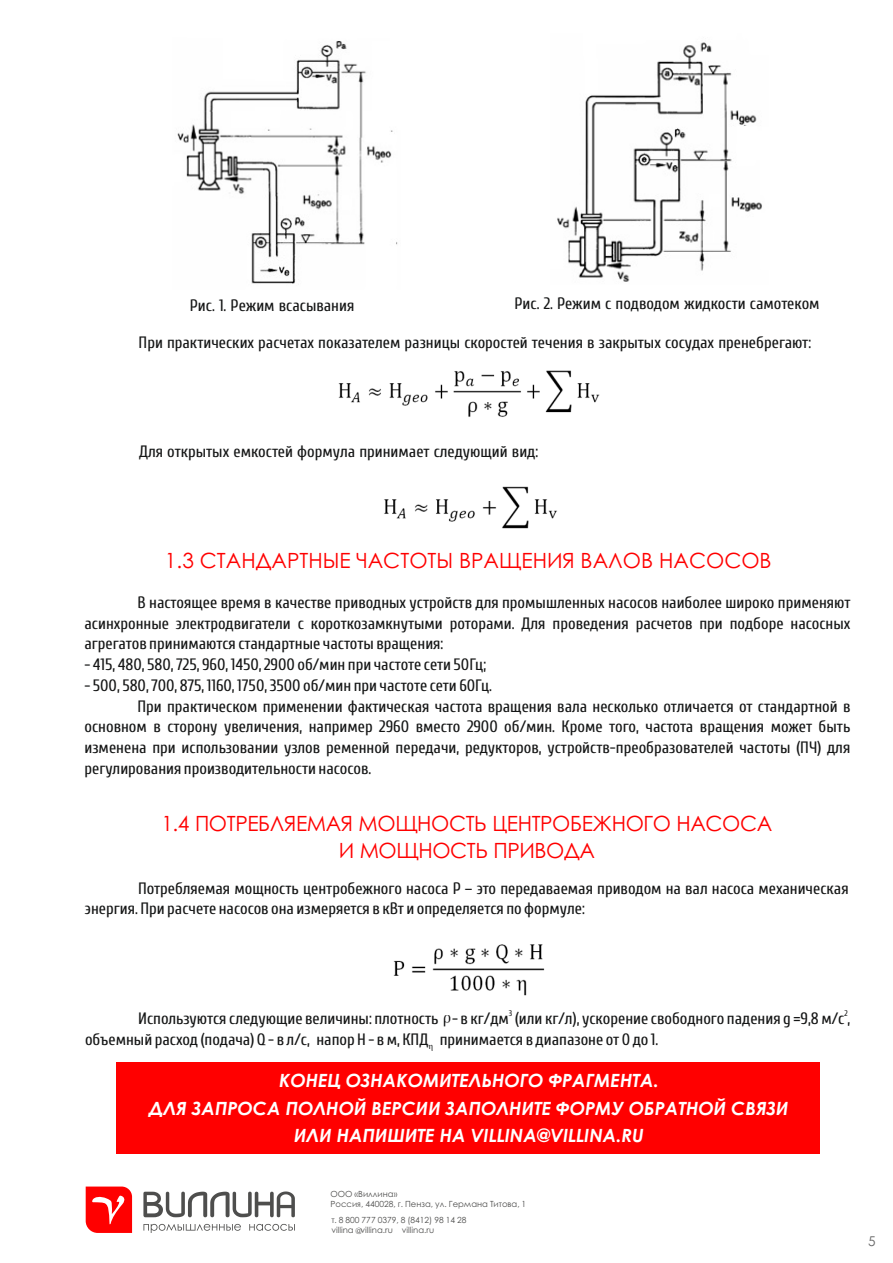
<style>
.page{position:relative;width:893px;height:1263px;background:#fff}
.page>*{position:absolute;margin:0;border:0;box-sizing:border-box;transform-origin:0 0}
.t1{font:21px/26.4px "Century Gothic";letter-spacing:-.02em;color:#f00;text-align:center}
.t2{font:21px "Century Gothic";color:#f00}
.t3{font:italic 700 18.3px/27.5px "Century Gothic";color:#fff;text-align:center}
.t4{font:16.5px/20.7px "Cuprum";color:#151616}
.t5{font:13.5px "Century Gothic";color:#676767}
.t6{font:9px "Times New Roman";color:#151616}
.t7{font:8.4px/10.1px "Century Gothic";color:#4e4e4d}
.t8{font:8.25px "Cuprum";color:#151616}
</style>
<div class="page">
<img style="left:177px;top:41px;width:221px;height:243px">
<img style="left:557px;top:42px;width:205px;height:240px">
<img style="left:338px;top:370px;width:262px;height:47px">
<img style="left:384px;top:486px;width:173px;height:43px">
<img style="left:393px;top:944px;width:151px;height:52px">
<svg style="left:443px;top:1015px;width:8px;height:12px"></svg>
<svg style="left:143px;top:1224px;width:152px;height:9px"></svg>
<svg style="left:143px;top:1191px;width:152px;height:26px"></svg>
<svg style="left:86px;top:1186px;width:46px;height:47px;background:#ff2525"></svg>
<div style="left:116px;top:1062px;width:703px;height:91px;background:#f00"></div>
<p class="t4" style="left:190px;top:295px;width:166px">Рис. 1. Режим всасывания</p>
<p class="t4" style="left:514px;top:293px;width:307px">Рис. 2. Режим с подводом жидкости самотеком</p>
<p class="t4" style="left:139px;top:332px;width:674px">При практических расчетах показателем разницы скоростей течения в закрытых сосудах пренебрегают:</p>
<p class="t4" style="left:139px;top:441px;width:401px">Для открытых емкостей формула принимает следующий вид:</p>
<p class="t2" style="left:165px;top:553px;width:608px">1.3 СТАНДАРТНЫЕ ЧАСТОТЫ ВРАЩЕНИЯ ВАЛОВ НАСОСОВ</p>
<p class="t4" style="left:84px;top:592px;width:767px;text-align:justify;text-indent:53px">В настоящее время в качестве приводных устройств для промышленных насосов наиболее широко применяют асинхронные электродвигатели с короткозамкнутыми роторами. Для проведения расчетов при подборе насосных агрегатов принимаются стандартные частоты вращения:</p>
<p class="t4" style="left:84px;top:654px;width:403px">- 415, 480, 580, 725, 960, 1450, 2900 об/мин при частоте сети 50Гц;</p>
<p class="t4" style="left:84px;top:675px;width:409px">- 500, 580, 700, 875, 1160, 1750, 3500 об/мин при частоте сети 60Гц.</p>
<p class="t4" style="left:138px;top:696px;width:714px">При практическом применении фактическая частота вращения вала несколько отличается от стандартной в</p>
<p class="t4" style="left:84px;top:717px;width:767px">основном в сторону увеличения, например 2960 вместо 2900 об/мин. Кроме того, частота вращения может быть</p>
<p class="t4" style="left:84px;top:737px;width:767px">изменена при использовании узлов ременной передачи, редукторов, устройств-преобразователей частоты (ПЧ) для</p>
<p class="t4" style="left:84px;top:758px;width:288px">регулирования производительности насосов.</p>
<p class="t1" style="left:161px;top:812px;width:612px">1.4 ПОТРЕБЛЯЕМАЯ МОЩНОСТЬ ЦЕНТРОБЕЖНОГО НАСОСА<br>И МОЩНОСТЬ ПРИВОДА</p>
<p class="t4" style="left:85px;top:878px;width:765px;text-indent:53px">Потребляемая мощность центробежного насоса Р – это передаваемая приводом на вал насоса механическая энергия. При расчете насосов она измеряется в кВт и определяется по формуле:</p>
<p class="t8" style="left:509px;top:1009px;width:5px">3</p>
<p class="t8" style="left:844px;top:1009px;width:5px">2</p>
<p class="t4" style="left:85px;top:1009px;width:767px;text-indent:53px">Используются следующие величины: плотность - в кг/дм (или кг/л), ускорение свободного падения g =9,8 м/с , объемный расход (подача) Q - в л/с, напор Н - в м, КПД принимается в диапазоне от 0 до 1.</p>
<p class="t6" style="left:428px;top:1042px;width:6px">η</p>
<p class="t3" style="left:149px;top:1069px;width:641px">КОНЕЦ ОЗНАКОМИТЕЛЬНОГО ФРАГМЕНТА.<br>ДЛЯ ЗАПРОСА ПОЛНОЙ ВЕРСИИ ЗАПОЛНИТЕ ФОРМУ ОБРАТНОЙ СВЯЗИ<br>ИЛИ НАПИШИТЕ НА VILLINA@VILLINA.RU</p>
<p class="t7" style="left:331px;top:1190px;width:197px">ООО «Виллина»<br>Россия, 440028, г. Пенза, ул. Германа Титова, 1</p>
<p class="t7" style="left:355px;top:1227px;width:9px">@</p>
<p class="t7" style="left:331px;top:1216px;width:137px">т. 8 800 777 0379, 8 (8412) 98 14 28 villina villina.ru villina.ru</p>
<p class="t5" style="left:868px;top:1236px;width:9px">5</p>
</div>
